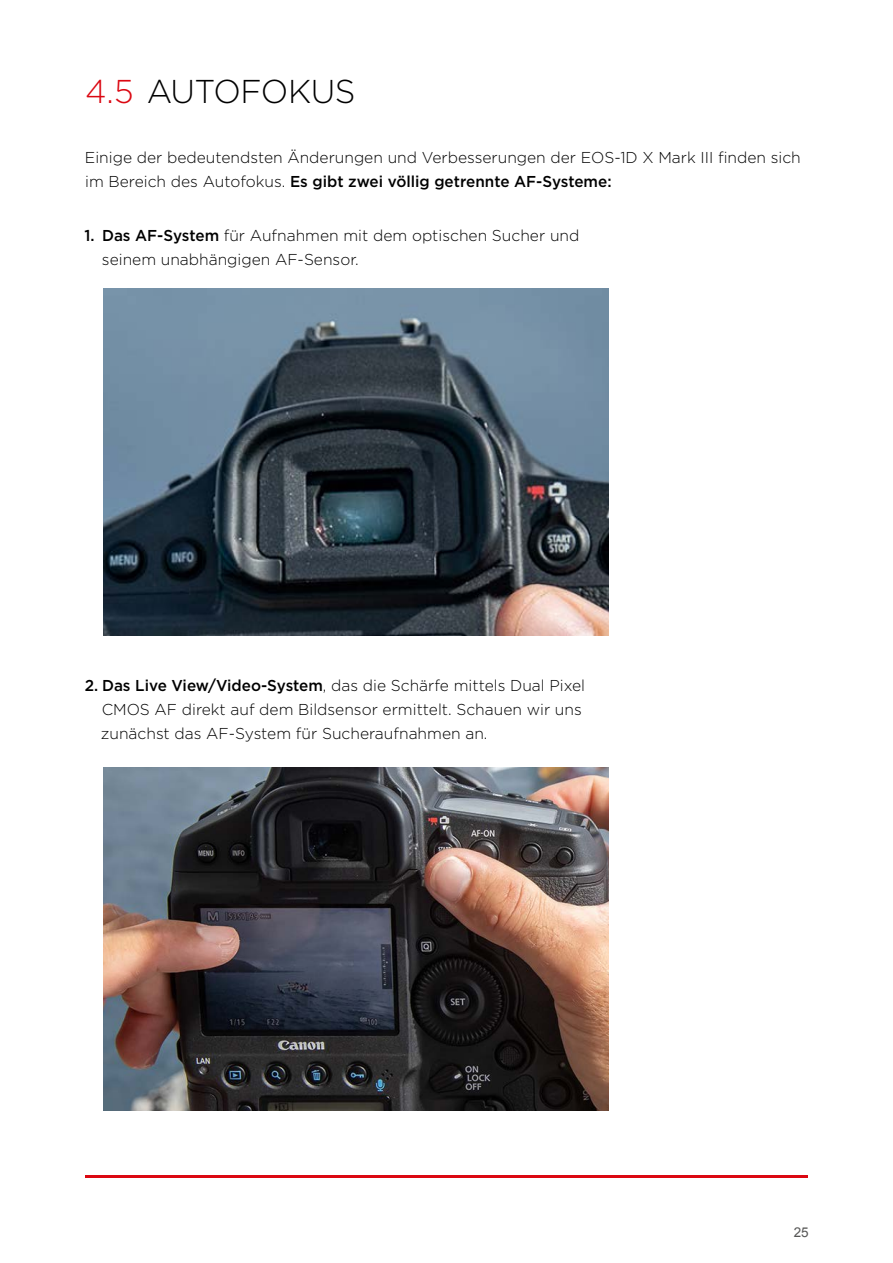
<style>
.page{position:relative;width:893px;height:1263px;background:#fff}
.page>*{position:absolute;margin:0;border:0;box-sizing:border-box;transform-origin:0 0}
.Head_medium{font:300 33px "Gotham";letter-spacing:-.015em;color:#000}
.Body{font:300 15.75px/24px "Gotham";color:#000}
.t1{font:13.5px "Arial";color:#575756}
.s1{color:#db0812}
.s2{font-weight:500}
</style>
<div class="page">
<hr style="left:85px;top:1176px;width:723px;height:2px;background:#db0812">
<img style="left:103px;top:289px;width:506px;height:347px">
<img style="left:103px;top:767px;width:506px;height:344px">
<p class="Head_medium" style="left:85px;top:70px;width:272px"><span class="s1">4.5</span> AUTOFOKUS</p>
<p class="Body" style="left:85px;top:145px;width:717px">Einige der bedeutendsten Änderungen und Verbesserungen der EOS-1D X Mark III finden sich im Bereich des Autofokus. <span class="s2">Es gibt zwei völlig getrennte AF-Systeme:</span></p>
<p class="Body" style="left:102px;top:223px;width:479px;text-indent:-17px"><span class="s2">1. Das AF-System</span> für Aufnahmen mit dem optischen Sucher und seinem unabhängigen AF-Sensor.</p>
<p class="Body" style="left:101px;top:673px;width:486px;text-indent:-16px"><span class="s2">2. Das Live View/Video-System</span>, das die Schärfe mittels Dual Pixel<br>CMOS AF direkt auf dem Bildsensor ermittelt. Schauen wir uns zunächst das AF-System für Sucheraufnahmen an.</p>
<p class="t1" style="left:794px;top:1223px;width:17px">25</p>
</div>
